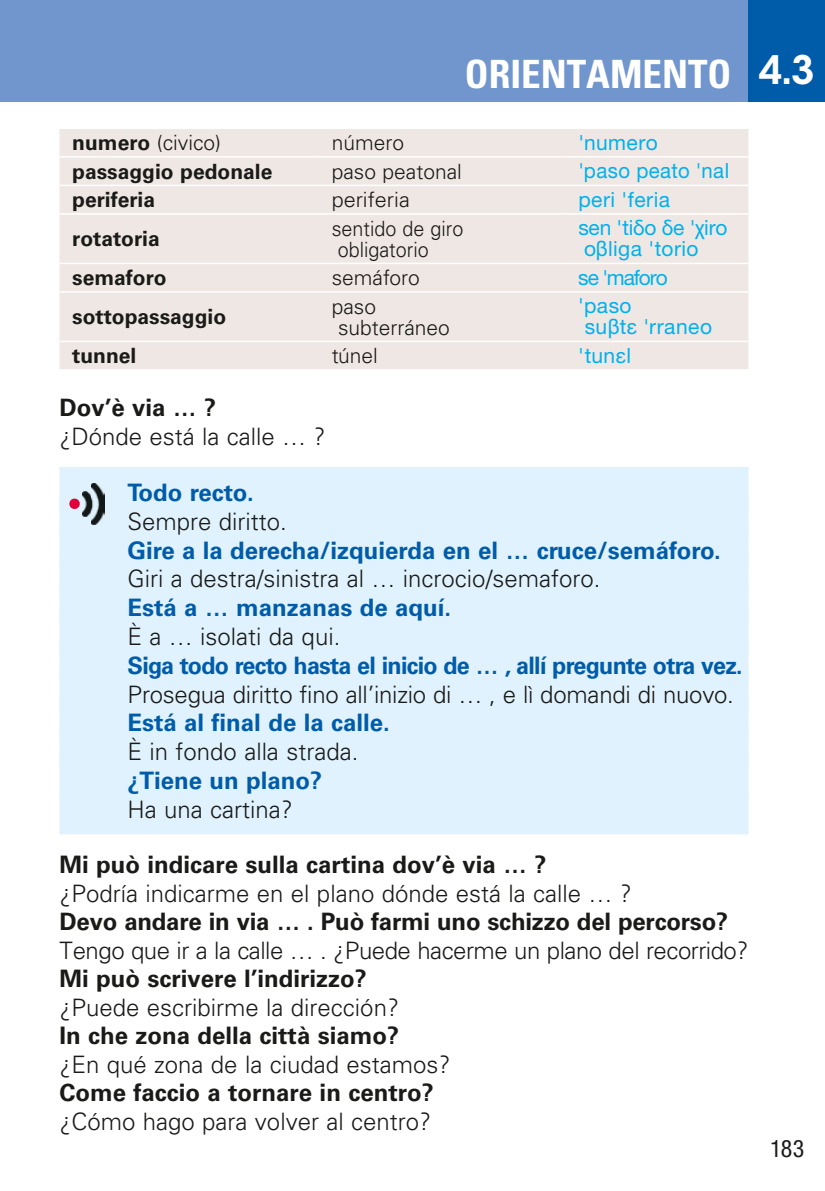
<style>
.page{position:relative;width:825px;height:1191px;background:#fff}
.page>*{position:absolute;margin:0;border:0;box-sizing:border-box;transform-origin:0 0}
.t1{font:700 condensed 39px "Univers LT Std";color:#fff}
.t2{font:300 24px "Univers LT Std";color:#1a1a18}
.t3{font:700 24px "Univers LT Std";color:#1a1a18}
.t4{font:700 24px "Univers LT Std";color:#005ca9}
.t5{font:300 24px "Univers LT Std";letter-spacing:-.02em;color:#1a1a18}
.t6{font:700 24px "Univers LT Std";letter-spacing:-.03em;color:#005ca9}
.t7{font:condensed 24px "Helvetica Neue LT Std";color:#1a1a18}
.t8{font:300 21px/21px "Univers LT Std";color:#1a1a18}
.t9{font:700 21px "Univers LT Std";color:#1a1a18}
.t10{font:21px/21px "Helvetica Neue";letter-spacing:.02em;color:#00b1eb}
.t11{font:21px/21px "Helvetica Neue";letter-spacing:-.005em;color:#00b1eb}
.t12{font:300 21px/21px "Univers LT Std";color:#1a1a18;scale:.94 1}
.t13{font:21px "Helvetica Neue";letter-spacing:-.05em;color:#00b1eb}
.s1{font-family:"ITC Avant Garde Std";font-weight:600;font-stretch:normal}
.s2{font-weight:700}
</style>
<div class="page">
<div style="left:0;top:0;width:825px;height:102px;background:#7195cd"></div>
<div style="left:748px;top:0;width:77px;height:102px;background:#005ca9"></div>
<div style="left:60px;top:467px;width:688px;height:42px;background:#dff2fd"></div>
<div style="left:60px;top:496px;width:688px;height:42px;background:#dff2fd"></div>
<div style="left:60px;top:524px;width:688px;height:42px;background:#dff2fd"></div>
<div style="left:60px;top:553px;width:688px;height:42px;background:#dff2fd"></div>
<div style="left:60px;top:582px;width:688px;height:42px;background:#dff2fd"></div>
<div style="left:60px;top:611px;width:688px;height:42px;background:#dff2fd"></div>
<div style="left:60px;top:640px;width:688px;height:42px;background:#dff2fd"></div>
<div style="left:60px;top:668px;width:688px;height:42px;background:#dff2fd"></div>
<div style="left:60px;top:697px;width:688px;height:42px;background:#dff2fd"></div>
<div style="left:60px;top:726px;width:688px;height:42px;background:#dff2fd"></div>
<div style="left:60px;top:755px;width:688px;height:42px;background:#dff2fd"></div>
<div style="left:60px;top:792px;width:688px;height:42px;background:#dff2fd"></div>
<div style="left:60px;top:129px;width:688px;height:240px;background:#efe7e4"></div>
<hr style="left:60px;top:156px;width:259px;height:2px;background:#fff">
<hr style="left:319px;top:156px;width:247px;height:2px;background:#fff">
<hr style="left:566px;top:156px;width:182px;height:2px;background:#fff">
<hr style="left:60px;top:263px;width:259px;height:1px;background:#fff">
<hr style="left:319px;top:263px;width:247px;height:1px;background:#fff">
<hr style="left:566px;top:263px;width:182px;height:1px;background:#fff">
<hr style="left:60px;top:291px;width:259px;height:2px;background:#fff">
<hr style="left:319px;top:291px;width:247px;height:2px;background:#fff">
<hr style="left:566px;top:291px;width:182px;height:2px;background:#fff">
<hr style="left:60px;top:341px;width:259px;height:1px;background:#fff">
<hr style="left:319px;top:341px;width:247px;height:1px;background:#fff">
<hr style="left:566px;top:341px;width:182px;height:1px;background:#fff">
<hr style="left:60px;top:185px;width:259px;height:1px;background:#fff">
<hr style="left:319px;top:185px;width:247px;height:1px;background:#fff">
<hr style="left:566px;top:185px;width:182px;height:1px;background:#fff">
<hr style="left:60px;top:213px;width:259px;height:2px;background:#fff">
<hr style="left:319px;top:213px;width:247px;height:2px;background:#fff">
<hr style="left:566px;top:213px;width:182px;height:2px;background:#fff">
<svg style="left:69px;top:498px;width:11px;height:11px"></svg>
<img style="left:83px;top:492px;width:8px;height:24px">
<img style="left:91px;top:483px;width:13px;height:42px">
<h1 class="t1" style="left:465px;top:51px;width:351px">ORIENTAMENTO <span class="s1">4.3</span></h1>
<p class="t8" style="left:72px;top:134px;width:150px"><span class="s2">numero</span> (civico)</p>
<p class="t8" style="left:332px;top:134px;width:74px">número</p>
<p class="t10" style="left:578px;top:132px;width:81px">'numero</p>
<p class="t9" style="left:72px;top:163px;width:202px">passaggio pedonale</p>
<p class="t8" style="left:332px;top:163px;width:132px">paso peatonal</p>
<p class="t10" style="left:578px;top:160px;width:152px">'paso peato 'nal</p>
<p class="t9" style="left:72px;top:192px;width:84px">periferia</p>
<p class="t8" style="left:332px;top:191px;width:80px">periferia</p>
<p class="t10" style="left:578px;top:191px;width:93px">peri 'feria</p>
<p class="t9" style="left:72px;top:231px;width:89px">rotatoria</p>
<p class="t12" style="left:332px;top:220px;width:142px">sentido de giro obligatorio</p>
<p class="t11" style="left:578px;top:217px;width:151px">sen 'tiδo δe 'χiro oβliga 'torio</p>
<p class="t9" style="left:72px;top:270px;width:96px">semaforo</p>
<p class="t8" style="left:332px;top:269px;width:90px">semáforo</p>
<p class="t13" style="left:578px;top:265px;width:91px">se 'maforo</p>
<p class="t9" style="left:72px;top:309px;width:156px">sottopassaggio</p>
<p class="t8" style="left:338px;top:298px;width:113px;text-indent:-6px">paso subterráneo</p>
<p class="t10" style="left:585px;top:295px;width:129px;text-indent:-6px">'paso<br>suβtε 'rraneo</p>
<p class="t9" style="left:72px;top:348px;width:66px">tunnel</p>
<p class="t8" style="left:332px;top:347px;width:48px">túnel</p>
<p class="t10" style="left:578px;top:345px;width:54px">'tunεl</p>
<p class="t3" style="left:60px;top:399px;width:158px">Dov’è via … ?</p>
<p class="t2" style="left:60px;top:428px;width:268px">¿Dónde está la calle … ?</p>
<p class="t4" style="left:128px;top:483px;width:128px">Todo recto.</p>
<p class="t2" style="left:128px;top:512px;width:161px">Sempre diritto.</p>
<p class="t4" style="left:128px;top:541px;width:595px">Gire a la derecha/izquierda en el … cruce/semáforo.</p>
<p class="t2" style="left:128px;top:570px;width:474px">Giri a destra/sinistra al … incrocio/semaforo.</p>
<p class="t4" style="left:128px;top:599px;width:325px">Está a … manzanas de aquí.</p>
<p class="t2" style="left:128px;top:627px;width:214px">È a … isolati da qui.</p>
<p class="t6" style="left:128px;top:656px;width:617px">Siga todo recto hasta el inicio de … , allí pregunte otra vez.</p>
<p class="t2" style="left:128px;top:685px;width:608px">Prosegua diritto fino all’inizio di … , e lì domandi di nuovo.</p>
<p class="t4" style="left:128px;top:714px;width:264px">Está al final de la calle.</p>
<p class="t2" style="left:128px;top:743px;width:232px">È in fondo alla strada.</p>
<p class="t4" style="left:128px;top:771px;width:196px">¿Tiene un plano?</p>
<p class="t2" style="left:128px;top:800px;width:167px">Ha una cartina?</p>
<p class="t3" style="left:60px;top:856px;width:488px">Mi può indicare sulla cartina dov’è via … ?</p>
<p class="t2" style="left:60px;top:884px;width:574px">¿Podría indicarme en el plano dónde está la calle … ?</p>
<p class="t3" style="left:60px;top:913px;width:670px">Devo andare in via … . Può farmi uno schizzo del percorso?</p>
<p class="t5" style="left:60px;top:941px;width:690px">Tengo que ir a la calle … . ¿Puede hacerme un plano del recorrido?</p>
<p class="t3" style="left:60px;top:970px;width:309px">Mi può scrivere l’indirizzo?</p>
<p class="t2" style="left:60px;top:998px;width:341px">¿Puede escribirme la dirección?</p>
<p class="t3" style="left:60px;top:1027px;width:341px">In che zona della città siamo?</p>
<p class="t2" style="left:60px;top:1055px;width:392px">¿En qué zona de la ciudad estamos?</p>
<p class="t3" style="left:60px;top:1084px;width:376px">Come faccio a tornare in centro?</p>
<p class="t2" style="left:60px;top:1112px;width:373px">¿Cómo hago para volver al centro?</p>
<p class="t7" style="left:770px;top:1134px;width:36px">183</p>
</div>
